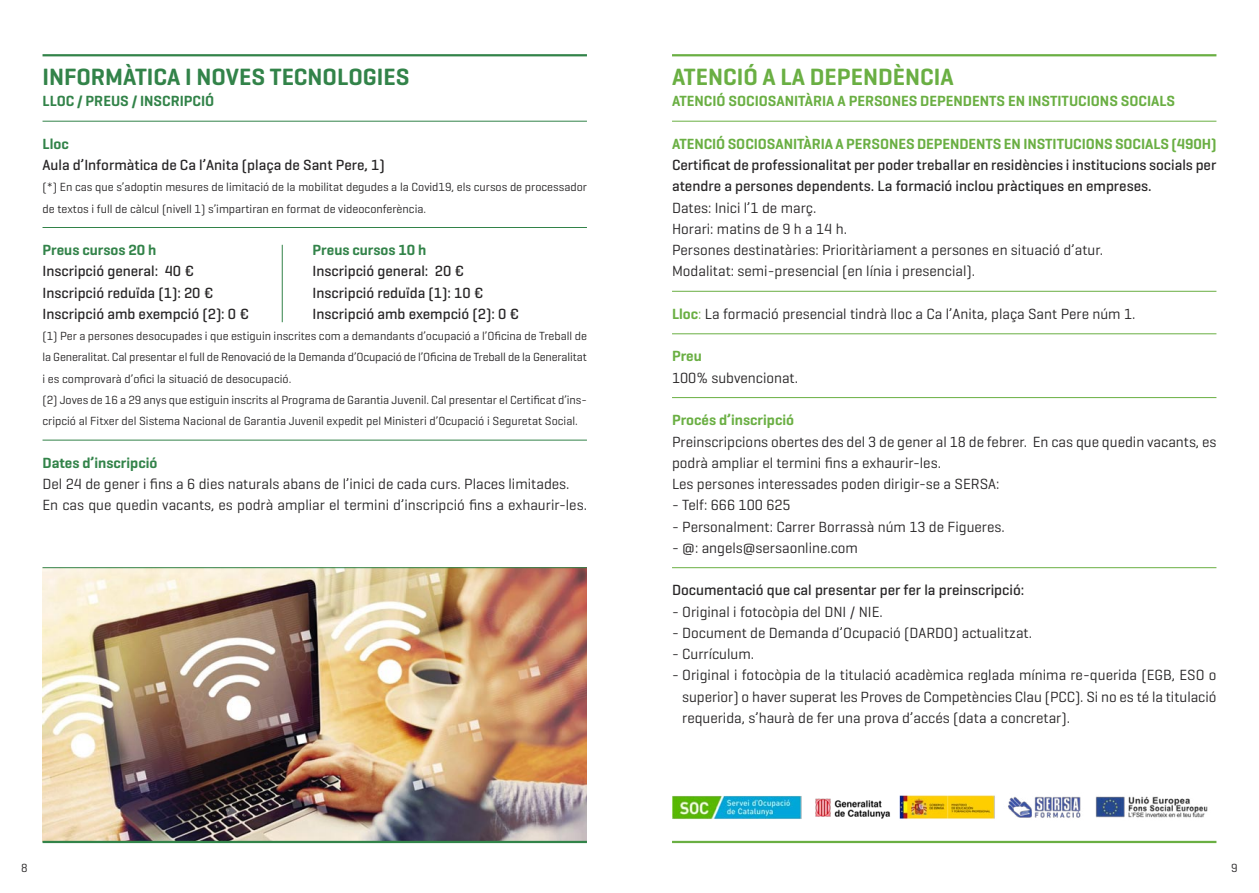
<style>
.page{position:relative;width:1259px;height:893px;background:#fff}
.page>*{position:absolute;margin:0;border:0;box-sizing:border-box;transform-origin:0 0}
.t1{font:600 24px "Geogrotesque";color:#328349}
.t2{font:600 24px "Geogrotesque";color:#6aaf43}
.t3{font:15px/21.3px "Geogrotesque";color:#272526}
.t4{font:500 15px/21.3px "Geogrotesque";color:#272526}
.t5{font:600 15px "Geogrotesque";color:#6aaf43}
.t6{font:600 15px "Geogrotesque";color:#328349}
.t7{font:12px/21.3px "Geogrotesque";color:#272526}
.s1{font-weight:600;color:#6aaf43}
.s2{color:#6aaf43}
</style>
<div class="page">
<img style="left:43px;top:568px;width:544px;height:273px">
<hr style="left:43px;top:567px;width:544px;height:1px;background:#328349">
<hr style="left:43px;top:227px;width:544px;height:1px;background:#328349">
<hr style="left:43px;top:440px;width:544px;height:1px;background:#328349">
<hr style="left:43px;top:54px;width:544px;height:2px;background:#328349">
<hr style="left:43px;top:841px;width:544px;height:2px;background:#328349">
<hr style="left:43px;top:121px;width:544px;height:1px;background:#328349">
<hr style="left:672px;top:121px;width:544px;height:1px;background:#6aaf43">
<hr style="left:672px;top:54px;width:544px;height:2px;background:#6aaf43">
<hr style="left:672px;top:841px;width:544px;height:2px;background:#6aaf43">
<hr style="left:282px;top:245px;width:1px;height:77px;background:#328349">
<hr style="left:672px;top:291px;width:544px;height:1px;background:#6aaf43">
<hr style="left:672px;top:333px;width:544px;height:1px;background:#6aaf43">
<hr style="left:672px;top:397px;width:544px;height:1px;background:#6aaf43">
<hr style="left:672px;top:567px;width:544px;height:1px;background:#6aaf43">
<img style="left:672px;top:795px;width:218px;height:24px">
<img style="left:899px;top:795px;width:309px;height:24px">
<p class="t1" style="left:43px;top:68px;width:368px">INFORMÀTICA I NOVES TECNOLOGIES</p>
<p class="t6" style="left:43px;top:96px;width:173px">LLOC / PREUS / INSCRIPCIÓ</p>
<p class="t6" style="left:43px;top:138px;width:28px">Lloc</p>
<p class="t4" style="left:43px;top:156px;width:344px">Aula d’Informàtica de Ca l’Anita (plaça de Sant Pere, 1)</p>
<p class="t7" style="left:43px;top:178px;width:546px">(*) En cas que s’adoptin mesures de limitació de la mobilitat degudes a la Covid19, els cursos de processador de textos i full de càlcul (nivell 1) s’impartiran en format de videoconferència.</p>
<p class="t6" style="left:43px;top:245px;width:115px">Preus cursos 20 h</p>
<p class="t6" style="left:313px;top:245px;width:115px">Preus cursos 10 h</p>
<p class="t4" style="left:43px;top:262px;width:153px">Inscripció general: 40 €</p>
<p class="t4" style="left:313px;top:262px;width:153px">Inscripció general: 20 €</p>
<p class="t4" style="left:43px;top:283px;width:172px">Inscripció reduïda (1): 20 €</p>
<p class="t4" style="left:313px;top:283px;width:172px">Inscripció reduïda (1): 10 €</p>
<p class="t4" style="left:43px;top:305px;width:208px">Inscripció amb exempció (2): 0 €</p>
<p class="t4" style="left:313px;top:305px;width:208px">Inscripció amb exempció (2): 0 €</p>
<p class="t7" style="left:43px;top:327px;width:546px;text-align:justify">(1) Per a persones desocupades i que estiguin inscrites com a demandants d’ocupació a l’Oficina de Treball de la Generalitat. Cal presentar el full de Renovació de la Demanda d’Ocupació de l’Oficina de Treball de la Generalitat i es comprovarà d’ofici la situació de desocupació.</p>
<p class="t7" style="left:43px;top:390px;width:546px">(2) Joves de 16 a 29 anys que estiguin inscrits al Programa de Garantia Juvenil. Cal presentar el Certificat d’ins&shy;cripció al Fitxer del Sistema Nacional de Garantia Juvenil expedit pel Ministeri d’Ocupació i Seguretat Social.</p>
<p class="t6" style="left:43px;top:457px;width:116px">Dates d’inscripció</p>
<p class="t3" style="left:43px;top:475px;width:528px">Del 24 de gener i fins a 6 dies naturals abans de l’inici de cada curs. Places limitades.</p>
<p class="t3" style="left:43px;top:496px;width:546px">En cas que quedin vacants, es podrà ampliar el termini d’inscripció fins a exhaurir-les.</p>
<p class="t2" style="left:672px;top:68px;width:283px">ATENCIÓ A LA DEPENDÈNCIA</p>
<p class="t5" style="left:672px;top:96px;width:504px">ATENCIÓ SOCIOSANITÀRIA A PERSONES DEPENDENTS EN INSTITUCIONS SOCIALS</p>
<p class="t5" style="left:672px;top:138px;width:546px">ATENCIÓ SOCIOSANITÀRIA A PERSONES DEPENDENTS EN INSTITUCIONS SOCIALS (490H)</p>
<p class="t4" style="left:672px;top:156px;width:546px">Certificat de professionalitat per poder treballar en residències i institucions socials per atendre a persones dependents. La formació inclou pràctiques en empreses.</p>
<p class="t3" style="left:672px;top:198px;width:146px">Dates: Inici l’1 de març.</p>
<p class="t3" style="left:672px;top:220px;width:176px">Horari: matins de 9 h a 14 h.</p>
<p class="t3" style="left:672px;top:241px;width:432px">Persones destinatàries: Prioritàriament a persones en situació d’atur.</p>
<p class="t3" style="left:672px;top:262px;width:304px">Modalitat: semi-presencial (en línia i presencial).</p>
<p class="t3" style="left:672px;top:305px;width:465px"><span class="s1">Lloc</span><span class="s2">:</span> La formació presencial tindrà lloc a Ca l’Anita, plaça Sant Pere núm 1.</p>
<p class="t5" style="left:672px;top:351px;width:31px">Preu</p>
<p class="t3" style="left:672px;top:368px;width:128px">100% subvencionat.</p>
<p class="t5" style="left:672px;top:415px;width:124px">Procés d’inscripció</p>
<p class="t3" style="left:672px;top:432px;width:546px">Preinscripcions obertes des del 3 de gener al 18 de febrer. En cas que quedin vacants, es podrà ampliar el termini fins a exhaurir-les.</p>
<p class="t3" style="left:672px;top:475px;width:329px">Les persones interessades poden dirigir-se a SERSA:</p>
<p class="t3" style="left:672px;top:496px;width:120px">- Telf: 666 100 625</p>
<p class="t3" style="left:672px;top:517px;width:334px">- Personalment: Carrer Borrassà núm 13 de Figueres.</p>
<p class="t3" style="left:672px;top:538px;width:187px">- @: angels@sersaonline.com</p>
<p class="t4" style="left:672px;top:581px;width:354px">Documentació que cal presentar per fer la preinscripció:</p>
<p class="t3" style="left:672px;top:602px;width:212px">- Original i fotocòpia del DNI / NIE.</p>
<p class="t3" style="left:672px;top:623px;width:361px">- Document de Demanda d’Ocupació (DARDO) actualitzat.</p>
<p class="t3" style="left:672px;top:645px;width:84px">- Currículum.</p>
<p class="t3" style="left:682px;top:666px;width:536px;text-align:justify;text-indent:-10px">- Original i fotocòpia de la titulació acadèmica reglada mínima re-querida (EGB, ESO o superior) o haver superat les Proves de Competències Clau (PCC). Si no es té la titulació requerida, s’haurà de fer una prova d’accés (data a concretar).</p>
<p class="t7" style="left:21px;top:858px;width:8px">8</p>
<p class="t7" style="left:1231px;top:858px;width:8px">9</p>
</div>
